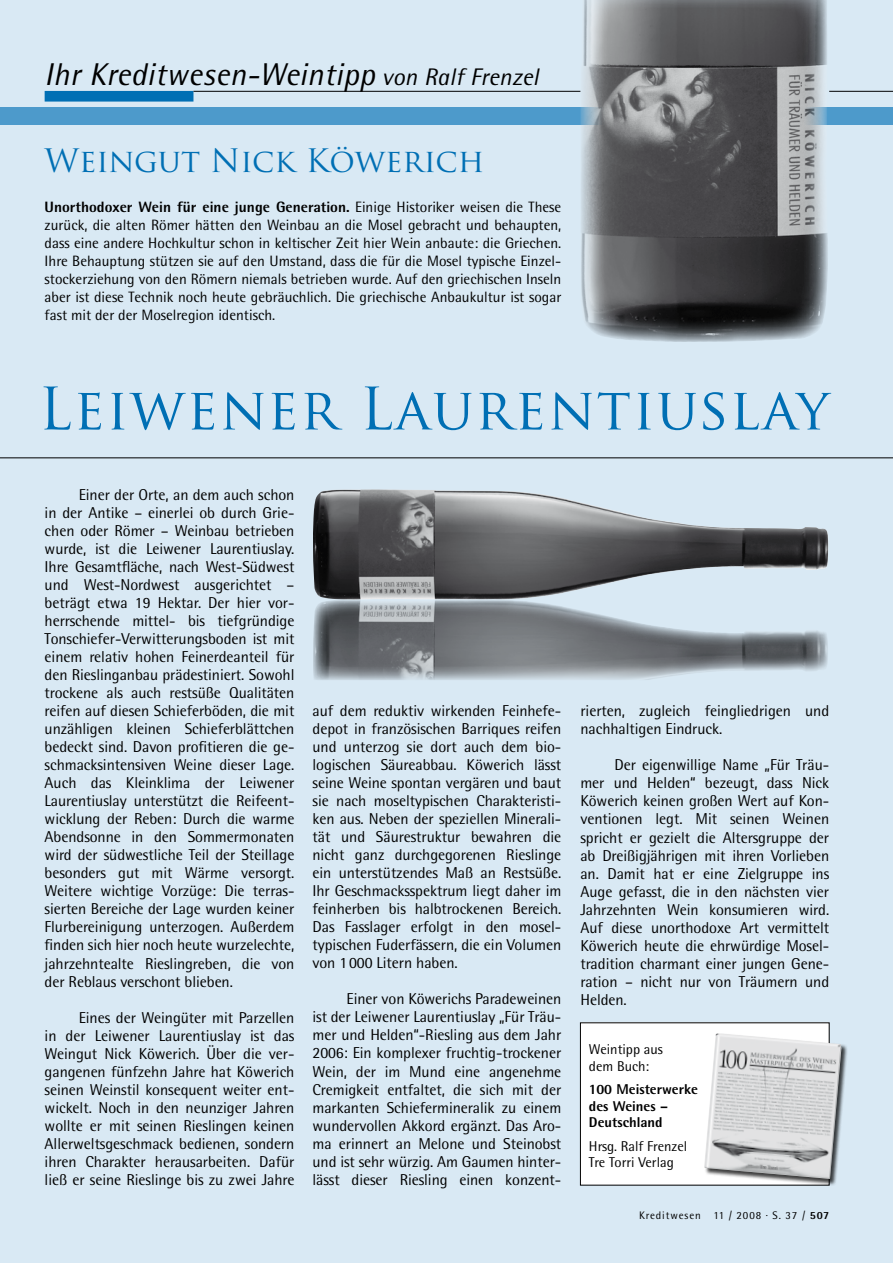
<style>
.page{position:relative;width:893px;height:1263px;background:#d9e9f4}
.page>*{position:absolute;margin:0;border:0;box-sizing:border-box;transform-origin:0 0}
.t1{font:57px "Trajan Pro";letter-spacing:.025em;color:#006fb4}
.t2{font:italic 31.5px "Rotis Semi Sans";letter-spacing:.01em;color:#000}
.t3{font:31.5px "Trajan Pro";color:#006fb4}
.t4{font:15.75px/18px "Rotis Semi Sans";letter-spacing:-.005em;color:#000;text-align:justify}
.t5{font:15px/18px "Rotis Semi Sans";color:#000;text-align:justify}
.t6{font:14.25px/16.8px "Rotis Semi Sans";color:#000}
.t7{font:800 14.25px/16.8px "Rotis Semi Sans";color:#000}
.t8{font:10.95px "Rotis Semi Sans";letter-spacing:.08em;color:#000}
.s1{font-size:24px}
.s2{font-weight:800}
</style>
<div class="page">
<div style="left:0;top:107px;width:893px;height:17px;background:#4d9acb"></div>
<div style="left:45px;top:92px;width:148px;height:9px;background:#006fb4"></div>
<div style="left:45px;top:91px;width:148px;height:11px;border:2px solid #006fb4"></div>
<hr style="left:193px;top:91px;width:387px;height:1px;background:#000">
<hr style="left:829px;top:91px;width:64px;height:1px;background:#000">
<img style="left:313px;top:489px;width:515px;height:191px">
<img style="left:580px;top:0;width:249px;height:342px">
<hr style="left:0;top:457px;width:893px;height:1px;background:#000">
<div style="left:580px;top:1023px;width:249px;height:162px;background:#fff"></div>
<div style="left:704px;top:1033px;width:150px;height:159px;background:#000;opacity:.75"></div>
<img style="left:704px;top:1033px;width:137px;height:146px">
<h2 class="t2" style="left:45px;top:56px;width:495px">Ihr Kreditwesen-Weintipp <span class="s1">von Ralf Frenzel</span></h2>
<h2 class="t3" style="left:45px;top:141px;width:441px">Weingut Nick Köwerich</h2>
<p class="t5" style="left:45px;top:198px;width:518px"><span class="s2">Unorthodoxer Wein für eine junge Generation.</span> Einige Historiker weisen die These zurück, die alten Römer hätten den Weinbau an die Mosel gebracht und behaupten, dass eine andere Hochkultur schon in keltischer Zeit hier Wein anbaute: die Griechen.<br>Ihre Behauptung stützen sie auf den Umstand, dass die für die Mosel typische Einzel&shy;stockerziehung von den Römern niemals betrieben wurde. Auf den griechischen Inseln aber ist diese Technik noch heute gebräuchlich. Die griechische Anbaukultur ist sogar fast mit der der Moselregion identisch.</p>
<h1 class="t1" style="left:38px;top:372px;width:792px">Leiwener Laurentiuslay</h1>
<p class="t4" style="left:45px;top:486px;width:251px;text-indent:34px">Einer der Orte, an dem auch schon in der Antike – einerlei ob durch Grie&shy;chen oder Römer – Weinbau betrieben wurde, ist die Leiwener Laurentiuslay.<br>Ihre Gesamtfläche, nach West-Südwest und West-Nordwest ausgerichtet – beträgt etwa 19 Hektar. Der hier vor&shy;herrschende mittel- bis tiefgründige Tonschiefer-Verwitterungsboden ist mit einem relativ hohen Feinerdeanteil für den Rieslinganbau prädestiniert. Sowohl trockene als auch restsüße Qualitäten reifen auf diesen Schieferböden, die mit unzähligen kleinen Schieferblättchen bedeckt sind. Davon profitieren die ge&shy;schmacksintensiven Weine dieser Lage.<br>Auch das Kleinklima der Leiwener Laurentiuslay unterstützt die Reifeent&shy;wicklung der Reben: Durch die warme Abendsonne in den Sommermonaten wird der südwestliche Teil der Steillage besonders gut mit Wärme versorgt.<br>Weitere wichtige Vorzüge: Die terras&shy;sierten Bereiche der Lage wurden keiner Flurbereinigung unterzogen. Außerdem finden sich hier noch heute wurzelechte, jahrzehntealte Rieslingreben, die von der Reblaus verschont blieben.</p>
<p class="t4" style="left:45px;top:1008px;width:251px;text-indent:34px">Eines der Weingüter mit Parzellen in der Leiwener Laurentiuslay ist das Weingut Nick Köwerich. Über die ver&shy;gangenen fünfzehn Jahre hat Köwerich seinen Weinstil konsequent weiter ent&shy;wickelt. Noch in den neunziger Jahren wollte er mit seinen Rieslingen keinen Allerweltsgeschmack bedienen, sondern ihren Charakter herausarbeiten. Dafür ließ er seine Rieslinge bis zu zwei Jahre</p>
<p class="t4" style="left:313px;top:702px;width:250px">auf dem reduktiv wirkenden Feinhefe&shy;depot in französischen Barriques reifen und unterzog sie dort auch dem bio&shy;logischen Säureabbau. Köwerich lässt seine Weine spontan vergären und baut sie nach moseltypischen Charakteristi&shy;ken aus. Neben der speziellen Minerali&shy;tät und Säurestruktur bewahren die nicht ganz durchgegorenen Rieslinge ein unterstützendes Maß an Restsüße.<br>Ihr Geschmacksspektrum liegt daher im feinherben bis halbtrockenen Bereich.<br>Das Fasslager erfolgt in den mosel&shy;typischen Fuderfässern, die ein Volumen von 1000 Litern haben.</p>
<p class="t4" style="left:313px;top:990px;width:250px;text-indent:34px">Einer von Köwerichs Paradeweinen ist der Leiwener Laurentiuslay „Für Träu&shy;mer und Helden“-Riesling aus dem Jahr 2006: Ein komplexer fruchtig-trockener Wein, der im Mund eine angenehme Cremigkeit entfaltet, die sich mit der markanten Schiefermineralik zu einem wundervollen Akkord ergänzt. Das Aro&shy;ma erinnert an Melone und Steinobst und ist sehr würzig. Am Gaumen hinter&shy;lässt dieser Riesling einen konzent-</p>
<p class="t4" style="left:580px;top:702px;width:250px">rierten, zugleich feingliedrigen und nachhaltigen Eindruck.</p>
<p class="t4" style="left:580px;top:756px;width:250px;text-indent:34px">Der eigenwillige Name „Für Träu&shy;mer und Helden“ bezeugt, dass Nick Köwerich keinen großen Wert auf Kon&shy;ventionen legt. Mit seinen Weinen spricht er gezielt die Altersgruppe der ab Dreißigjährigen mit ihren Vorlieben an. Damit hat er eine Zielgruppe ins Auge gefasst, die in den nächsten vier Jahrzehnten Wein konsumieren wird.<br>Auf diese unorthodoxe Art vermittelt Köwerich heute die ehrwürdige Mosel&shy;tradition charmant einer jungen Gene&shy;ration – nicht nur von Träumern und Helden.</p>
<p class="t6" style="left:589px;top:1040px;width:76px">Weintipp aus dem Buch:</p>
<p class="t7" style="left:589px;top:1080px;width:111px">100 Meisterwerke des Weines –<br>Deutschland</p>
<p class="t6" style="left:589px;top:1137px;width:100px">Hrsg. Ralf Frenzel<br>Tre Torri Verlag</p>
<p class="t8" style="left:639px;top:1209px;width:192px">Kreditwesen 11 / 2008 · S. 37 / <span class="s2">507</span></p>
</div>
